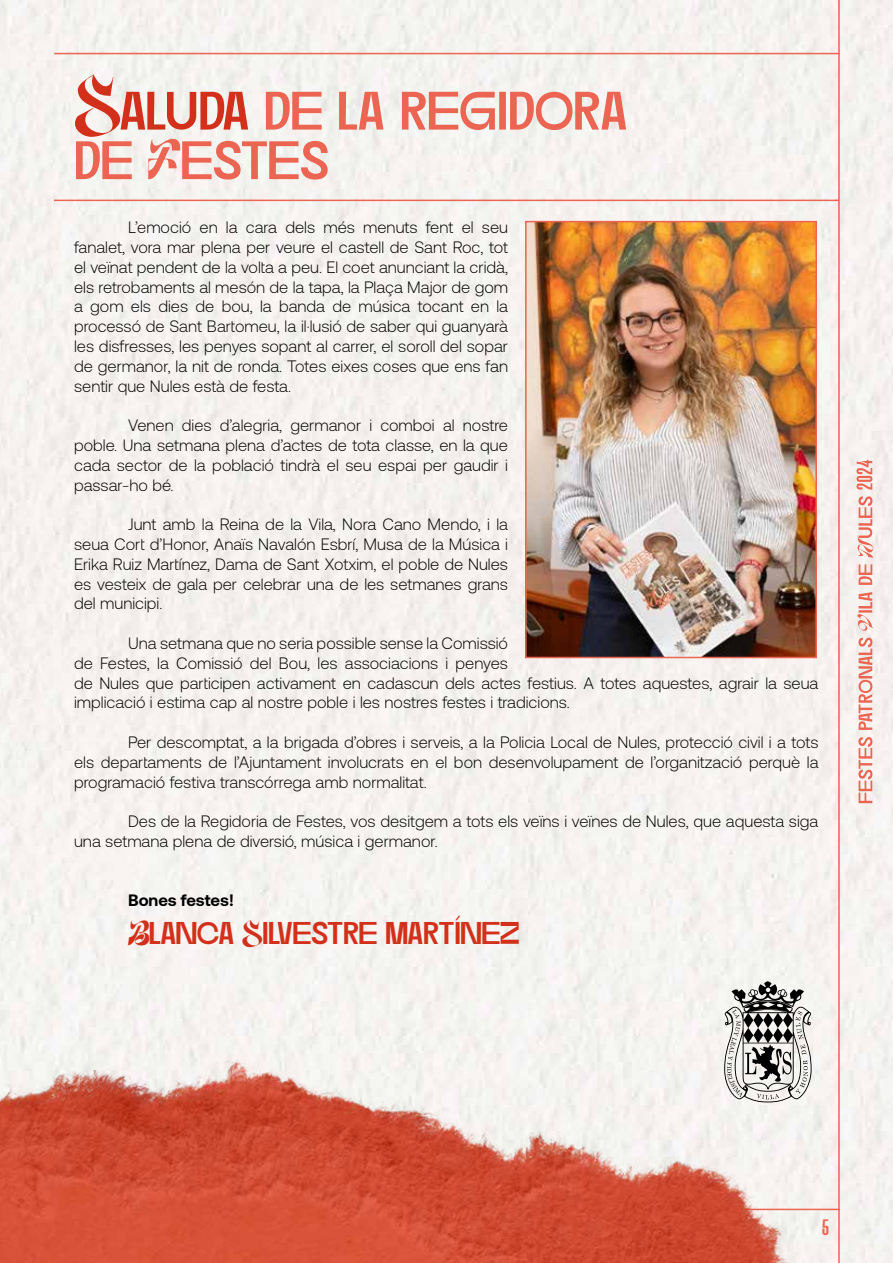
<style>
.page{position:relative;width:893px;height:1263px;background:#fff}
.page>*{position:absolute;margin:0;border:0;box-sizing:border-box;transform-origin:0 0}
.t1{font:54px/49.5px "Dirtyline 36 Daysoftype 2022";color:#ec6452}
.t2{font:31.5px "Dirtyline 36 Daysoftype 2022";letter-spacing:-.01em;color:#d3301b}
.t3{font:300 16.5px/19.8px "Aeonik";color:#000;text-align:justify}
.t4{font:700 16.5px "Aeonik";color:#000}
.t5{font:500 16.5px "Tusker Grotesk 4500";color:#ec6452}
.s1{font-size:72px;color:#d3301b}
.s2{color:#d3301b}
</style>
<div class="page">
<hr style="left:838px;top:0;width:2px;height:1263px;background:#ec6452">
<hr style="left:54px;top:53px;width:786px;height:1px;background:#ec6452">
<svg style="left:856px;top:460px;width:18px;height:343px"></svg>
<hr style="left:54px;top:200px;width:785px;height:1px;background:#ec6452">
<img style="left:528px;top:224px;width:286px;height:431px">
<div style="left:525px;top:221px;width:292px;height:437px;border:2px solid #ec6452"></div>
<img style="left:0;top:902px;width:852px;height:361px">
<svg style="left:724px;top:981px;width:88px;height:121px"></svg>
<h1 class="t1" style="left:74px;top:86px;width:554px"><span class="s1">S</span><span class="s2">aluda</span> de la regidora de Festes</h1>
<p class="t3" style="left:74px;top:218px;width:436px;text-indent:54px">L’emoció en la cara dels més menuts fent el seu fanalet, vora mar plena per veure el castell de Sant Roc, tot el veïnat pendent de la volta a peu. El coet anunciant la cridà, els retrobaments al mesón de la tapa, la Plaça Major de gom a gom els dies de bou, la banda de música tocant en la processó de Sant Bartomeu, la il·lusió de saber qui guanyarà les disfresses, les penyes sopant al carrer, el soroll del sopar de germanor, la nit de ronda. Totes eixes coses que ens fan sentir que Nules està de festa.</p>
<p class="t3" style="left:74px;top:416px;width:435px;text-indent:54px">Venen dies d’alegria, germanor i comboi al nostre poble. Una setmana plena d’actes de tota classe, en la que cada sector de la població tindrà el seu espai per gaudir i passar-ho bé.</p>
<p class="t3" style="left:74px;top:515px;width:435px;text-indent:54px">Junt amb la Reina de la Vila, Nora Cano Mendo, i la seua Cort d’Honor, Anaïs Navalón Esbrí, Musa de la Música i Erika Ruiz Martínez, Dama de Sant Xotxim, el poble de Nules es vesteix de gala per celebrar una de les setmanes grans del municipi.</p>
<p class="t3" style="left:74px;top:633px;width:746px;text-align:left;text-indent:54px">Una setmana que no seria possible sense la Comissió<br>de Festes, la Comissió del Bou, les associacions i penyes<br>de Nules que participen activament en cadascun dels actes festius. A totes aquestes, agrair la seua implicació i estima cap al nostre poble i les nostres festes i tradicions.</p>
<p class="t3" style="left:74px;top:732px;width:746px;text-indent:54px">Per descomptat, a la brigada d’obres i serveis, a la Policia Local de Nules, protecció civil i a tots els departaments de l’Ajuntament involucrats en el bon desenvolupament de l’organització perquè la programació festiva transcórrega amb normalitat.</p>
<p class="t3" style="left:74px;top:812px;width:746px;text-indent:54px">Des de la Regidoria de Festes, vos desitgem a tots els veïns i veïnes de Nules, que aquesta siga una setmana plena de diversió, música i germanor.</p>
<p class="t4" style="left:128px;top:891px;width:107px">Bones festes!</p>
<h2 class="t2" style="left:128px;top:914px;width:393px">Blanca Silvestre martínez</h2>
<p class="t5" style="left:822px;top:1218px;width:9px">5</p>
</div>
